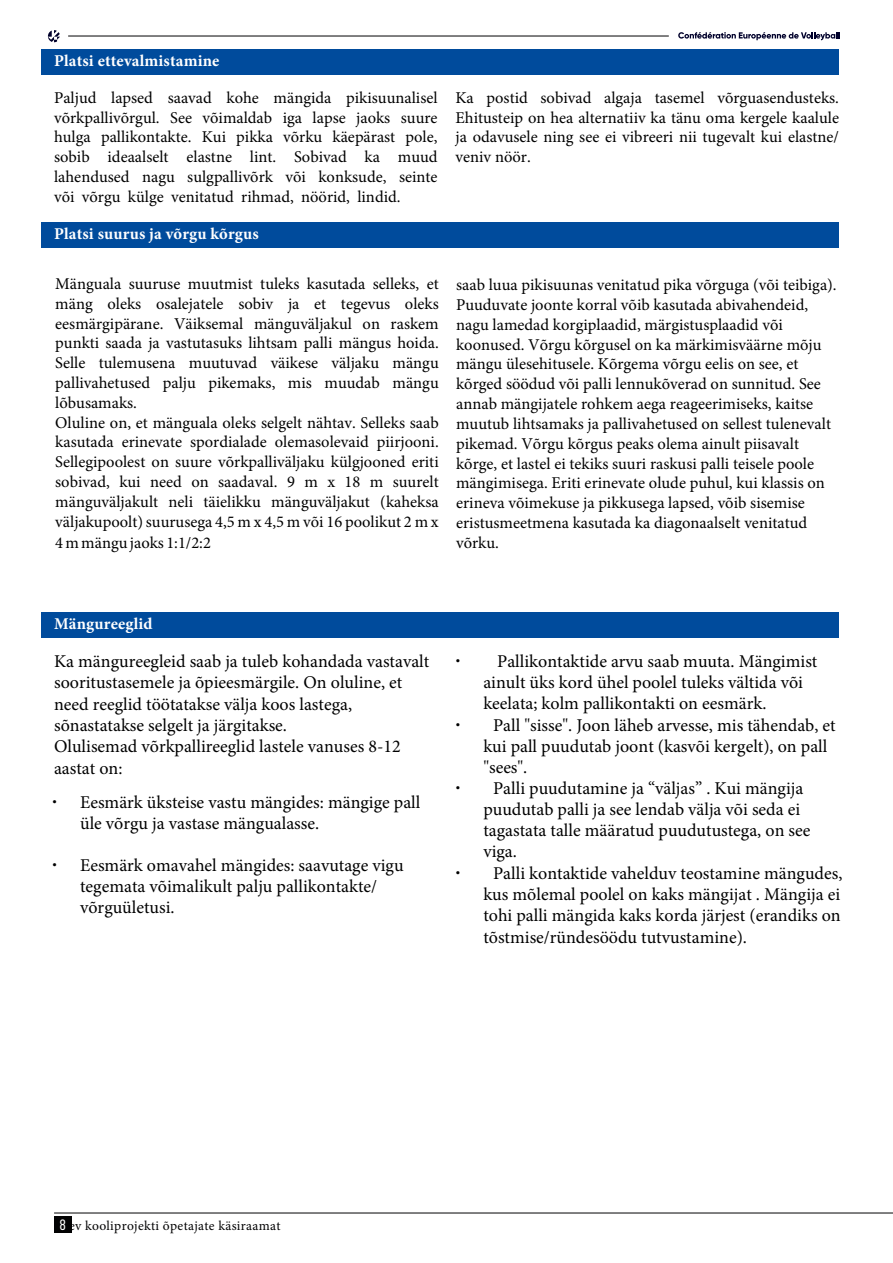
<style>
.page{position:relative;width:893px;height:1263px;background:#fff}
.page>*{position:absolute;margin:0;border:0;box-sizing:border-box;transform-origin:0 0}
.Gilroy_basic{font:18px/21.1px "Minion Pro";color:#000}
.Gilroy_basic-2{font:16.5px/19.8px "Minion Pro";color:#000;text-align:justify}
.Sub-header_blue_back{font:700 16.5px "Minion Pro";letter-spacing:.01em;color:#fff}
.t1{font:15px "Bebas Neue";color:#fff}
.t2{font:13.5px "Minion Pro";letter-spacing:.025em;color:#020203}
.s1{font-family:"Gilroy";font-weight:300}
</style>
<div class="page">
<div style="left:54px;top:1216px;width:17px;height:16px;background:#020203"></div>
<hr style="left:54px;top:1213px;width:839px;height:1px;background:#020203">
<svg style="left:678px;top:32px;width:162px;height:8px"></svg>
<hr style="left:68px;top:36px;width:601px;height:1px;background:#020203">
<svg style="left:48px;top:30px;width:12px;height:12px"></svg>
<div style="left:41px;top:50px;width:798px;height:25px;background:#004b9c"></div>
<div style="left:41px;top:222px;width:798px;height:25px;background:#004b9c"></div>
<div style="left:41px;top:613px;width:798px;height:25px;background:#004b9c"></div>
<p class="Sub-header_blue_back" style="left:54px;top:49px;width:167px">Platsi ettevalmistamine</p>
<p class="Gilroy_basic-2" style="left:54px;top:88px;width:385px">Paljud lapsed saavad kohe mängida pikisuunalisel võrkpallivõrgul. See võimaldab iga lapse jaoks suure hulga pallikontakte. Kui pikka võrku käepärast pole, sobib ideaalselt elastne lint. Sobivad ka muud lahendused nagu sulgpallivõrk või konksude, seinte või võrgu külge venitatud rihmad, nöörid, lindid.</p>
<p class="Gilroy_basic-2" style="left:455px;top:88px;width:385px">Ka postid sobivad algaja tasemel võrguasendusteks.<br>Ehitusteip on hea alternatiiv ka tänu oma kergele kaalule ja odavusele ning see ei vibreeri nii tugevalt kui elastne/ veniv nöör.</p>
<p class="Sub-header_blue_back" style="left:54px;top:222px;width:206px">Platsi suurus ja võrgu kõrgus</p>
<p class="Gilroy_basic-2" style="left:55px;top:274px;width:385px;text-align:left">Mänguala suuruse muutmist tuleks kasutada selleks, et mäng oleks osalejatele sobiv ja et tegevus oleks eesmärgipärane. Väiksemal mänguväljakul on raskem punkti saada ja vastutasuks lihtsam palli mängus hoida.<br>Selle tulemusena muutuvad väikese väljaku mängu pallivahetused palju pikemaks, mis muudab mängu lõbusamaks.<br>Oluline on, et mänguala oleks selgelt nähtav. Selleks saab kasutada erinevate spordialade olemasolevaid piirjooni.<br>Sellegipoolest on suure võrkpalliväljaku külgjooned eriti sobivad, kui need on saadaval. 9 m x 18 m suurelt mänguväljakult neli täielikku mänguväljakut (kaheksa väljakupoolt) suurusega 4,5 m x 4,5 m või 16 poolikut 2 m x 4 m mängu jaoks 1:1/2:2</p>
<p class="Gilroy_basic-2" style="left:456px;top:275px;width:382px;text-align:left">saab luua pikisuunas venitatud pika võrguga (või teibiga).<br>Puuduvate joonte korral võib kasutada abivahendeid, nagu lamedad korgiplaadid, märgistusplaadid või koonused. Võrgu kõrgusel on ka märkimisväärne mõju mängu ülesehitusele. Kõrgema võrgu eelis on see, et kõrged söödud või palli lennukõverad on sunnitud. See annab mängijatele rohkem aega reageerimiseks, kaitse muutub lihtsamaks ja pallivahetused on sellest tulenevalt pikemad. Võrgu kõrgus peaks olema ainult piisavalt kõrge, et lastel ei tekiks suuri raskusi palli teisele poole mängimisega. Eriti erinevate olude puhul, kui klassis on erineva võimekuse ja pikkusega lapsed, võib sisemise eristusmeetmena kasutada ka diagonaalselt venitatud võrku.</p>
<p class="Sub-header_blue_back" style="left:54px;top:612px;width:100px">Mängureeglid</p>
<p class="Gilroy_basic" style="left:54px;top:651px;width:377px">Ka mängureegleid saab ja tuleb kohandada vastavalt sooritustasemele ja õpieesmärgile. On oluline, et need reeglid töötatakse välja koos lastega, sõnastatakse selgelt ja järgitakse.<br>Olulisemad võrkpallireeglid lastele vanuses 8-12 aastat on:</p>
<p class="Gilroy_basic" style="left:80px;top:792px;width:342px;text-indent:-28px"><span class="s1">•</span> Eesmärk üksteise vastu mängides: mängige pall üle võrgu ja vastase mängualasse.</p>
<p class="Gilroy_basic" style="left:80px;top:855px;width:325px;text-indent:-28px"><span class="s1">•</span> Eesmärk omavahel mängides: saavutage vigu tegemata võimalikult palju pallikontakte/ võrguületusi.</p>
<p class="Gilroy_basic" style="left:483px;top:651px;width:336px;text-indent:-28px"><span class="s1">•</span> Pallikontaktide arvu saab muuta. Mängimist ainult üks kord ühel poolel tuleks vältida või keelata; kolm pallikontakti on eesmärk.</p>
<p class="Gilroy_basic" style="left:483px;top:714px;width:354px;text-indent:-28px"><span class="s1">•</span> Pall "sisse". Joon läheb arvesse, mis tähendab, et kui pall puudutab joont (kasvõi kergelt), on pall "sees".</p>
<p class="Gilroy_basic" style="left:483px;top:778px;width:329px;text-indent:-28px"><span class="s1">•</span> Palli puudutamine ja “väljas” . Kui mängija puudutab palli ja see lendab välja või seda ei tagastata talle määratud puudutustega, on see viga.</p>
<p class="Gilroy_basic" style="left:483px;top:862px;width:361px;line-height:21.6px;text-align:justify;text-indent:-28px"><span class="s1">•</span> Palli kontaktide vahelduv teostamine mängudes, kus mõlemal poolel on kaks mängijat . Mängija ei tohi palli mängida kaks korda järjest (erandiks on tõstmise/ründesöödu tutvustamine).</p>
<p class="t1" style="left:60px;top:1217px;width:7px">8</p>
<p class="t2" style="left:60px;top:1216px;width:222px">Cev kooliprojekti õpetajate käsiraamat</p>
</div>
